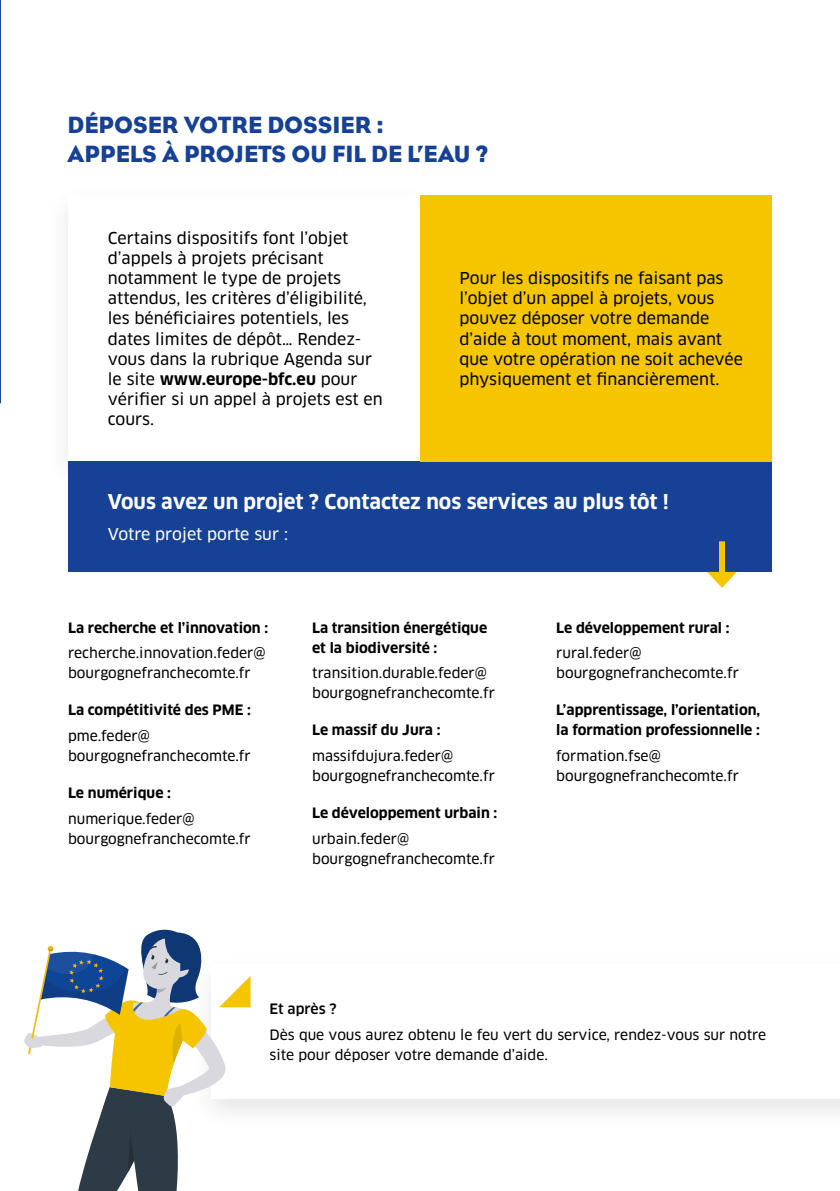
<style>
.page{position:relative;width:840px;height:1191px;background:#fff}
.page>*{position:absolute;margin:0;border:0;box-sizing:border-box;transform-origin:0 0}
.t1{font:24px/28.8px "Eagle";color:#164194}
.t2{font:700 20px "Clan Pro";color:#fff}
.t3{font:16px/20px "Clan Pro News";color:#000}
.t4{font:700 16px "Clan Pro";color:#000}
.t5{font:16px "Clan Pro News";color:#fff}
.t6{font:14px/20px "Clan Pro News";color:#000}
.t7{font:700 14px/20px "Clan Pro";color:#000}
.t8{font:500 14px "Clan Pro";letter-spacing:-.005em;color:#000}
.s1{font-family:"Clan Pro News";font-weight:400}
</style>
<div class="page">
<div style="left:188px;top:951px;width:651px;height:181px;background:#000;opacity:.1"></div>
<div style="left:212px;top:964px;width:627px;height:134px;background:#fff"></div>
<svg style="left:24px;top:929px;width:226px;height:262px"></svg>
<hr style="left:0;top:0;width:1px;height:404px;background:#164194">
<div style="left:68px;top:461px;width:703px;height:111px;background:#164194"></div>
<div style="left:419px;top:195px;width:352px;height:266px;background:#f5c500"></div>
<div style="left:718px;top:541px;width:6px;height:36px;background:#f5c500"></div>
<svg style="left:707px;top:572px;width:29px;height:16px"></svg>
<h1 class="t1" style="left:68px;top:110px;width:421px">DÉPOSER VOTRE DOSSIER :<br>APPELS À PROJETS OU FIL DE L’EAU ?</h1>
<p class="t3" style="left:108px;top:229px;width:266px">Certains dispositifs font l’objet d’appels à projets précisant notamment le type de projets attendus, les critères d’éligibilité, les bénéficiaires potentiels, les dates limites de dépôt… Rendez&shy;vous dans la rubrique Agenda sur</p>
<p class="t4" style="left:108px;top:369px;width:251px"><span class="s1">le site</span> www.europe-bfc.eu <span class="s1">pour</span></p>
<p class="t3" style="left:108px;top:389px;width:276px">vérifier si un appel à projets est en cours.</p>
<p class="t3" style="left:459px;top:269px;width:285px">Pour les dispositifs ne faisant pas l’objet d’un appel à projets, vous pouvez déposer votre demande d’aide à tout moment, mais avant que votre opération ne soit achevée physiquement et financièrement.</p>
<h2 class="t2" style="left:108px;top:490px;width:562px">Vous avez un projet ? Contactez nos services au plus tôt !</h2>
<p class="t5" style="left:108px;top:525px;width:181px">Votre projet porte sur :</p>
<p class="t7" style="left:68px;top:617px;width:201px">La recherche et l’innovation :</p>
<p class="t6" style="left:68px;top:643px;width:199px">recherche.innovation.feder@ bourgognefranchecomte.fr</p>
<p class="t7" style="left:68px;top:700px;width:184px">La compétitivité des PME :</p>
<p class="t6" style="left:68px;top:726px;width:184px">pme.feder@ bourgognefranchecomte.fr</p>
<p class="t7" style="left:68px;top:783px;width:104px">Le numérique :</p>
<p class="t6" style="left:68px;top:808px;width:184px">numerique.feder@ bourgognefranchecomte.fr</p>
<p class="t7" style="left:312px;top:617px;width:176px">La transition énergétique et la biodiversité :</p>
<p class="t6" style="left:312px;top:663px;width:184px">transition.durable.feder@ bourgognefranchecomte.fr</p>
<p class="t7" style="left:312px;top:720px;width:130px">Le massif du Jura :</p>
<p class="t6" style="left:312px;top:746px;width:184px">massifdujura.feder@ bourgognefranchecomte.fr</p>
<p class="t7" style="left:312px;top:803px;width:186px">Le développement urbain :</p>
<p class="t6" style="left:312px;top:828px;width:184px">urbain.feder@ bourgognefranchecomte.fr</p>
<p class="t7" style="left:556px;top:617px;width:175px">Le développement rural :</p>
<p class="t6" style="left:556px;top:643px;width:184px">rural.feder@ bourgognefranchecomte.fr</p>
<p class="t7" style="left:556px;top:700px;width:205px">L’apprentissage, l’orientation, la formation professionnelle :</p>
<p class="t6" style="left:556px;top:746px;width:184px">formation.fse@ bourgognefranchecomte.fr</p>
<p class="t8" style="left:269px;top:1000px;width:69px">Et après ?</p>
<p class="t6" style="left:269px;top:1024px;width:498px">Dès que vous aurez obtenu le feu vert du service, rendez-vous sur notre site pour déposer votre demande d’aide.</p>
</div>
